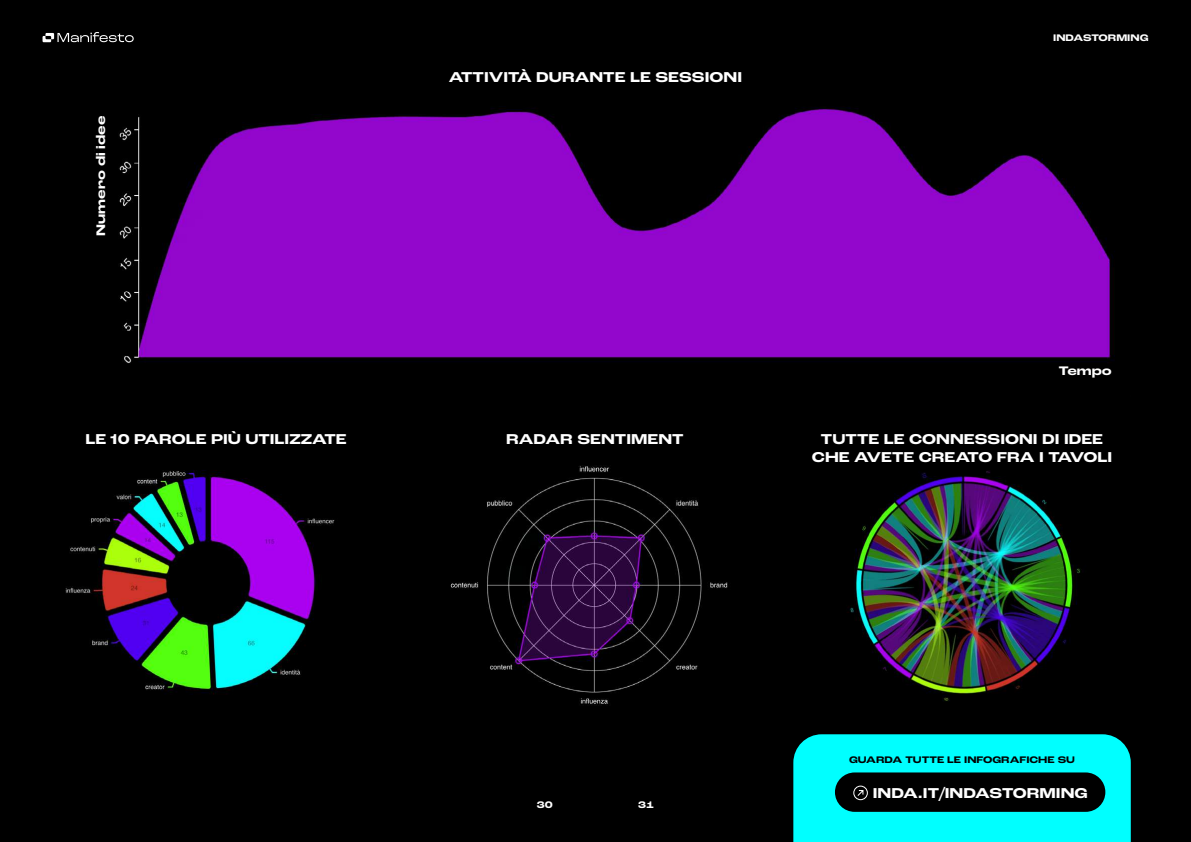
<style>
.page{position:relative;width:1191px;height:842px;background:#fff}
.page>*{position:absolute;margin:0;border:0;box-sizing:border-box;transform-origin:0 0}
.t1{font:700 expanded 15px/18px "Roc Grotesk";color:#fff;text-align:center}
.t2{font:700 expanded 13px "Roc Grotesk";color:#fff}
.t3{font:700 expanded 10px "Roc Grotesk";color:#000}
.t4{font:700 expanded 10px "Roc Grotesk";color:#fff}
</style>
<div class="page">
<div style="left:0;top:0;width:595px;height:842px;background:#000"></div>
<div style="left:595px;top:0;width:596px;height:842px;background:#000"></div>
<img style="left:65px;top:470px;width:270px;height:225px">
<img style="left:450px;top:466px;width:278px;height:238px">
<img style="left:119px;top:107px;width:996px;height:257px">
<img style="left:848px;top:470px;width:233px;height:231px">
<svg style="left:793px;top:734px;width:337px;height:108px"></svg>
<svg style="left:43px;top:32px;width:91px;height:10px"></svg>
<p class="t2" style="left:93px;top:236px;width:121px;rotate:-90deg">Numero di idee</p>
<p class="t1" style="left:449px;top:69px;width:295px">ATTIVITÀ DURANTE LE SESSIONI</p>
<p class="t1" style="left:85px;top:431px;width:263px">LE 10 PAROLE PIÙ UTILIZZATE</p>
<p class="t1" style="left:506px;top:431px;width:179px">RADAR SENTIMENT</p>
<p class="t4" style="left:1053px;top:31px;width:97px">INDASTORMING</p>
<p class="t2" style="left:1059px;top:363px;width:54px">Tempo</p>
<p class="t1" style="left:812px;top:431px;width:302px">TUTTE LE CONNESSIONI DI IDEE<br>CHE AVETE CREATO FRA I TAVOLI</p>
<p class="t4" style="left:537px;top:799px;width:17px">30</p>
<p class="t4" style="left:638px;top:799px;width:17px">31</p>
<p class="t3" style="left:849px;top:754px;width:227px">GUARDA TUTTE LE INFOGRAFICHE SU</p>
<p class="t1" style="left:872px;top:784px;width:216px">INDA.IT/INDASTORMING</p>
</div>
